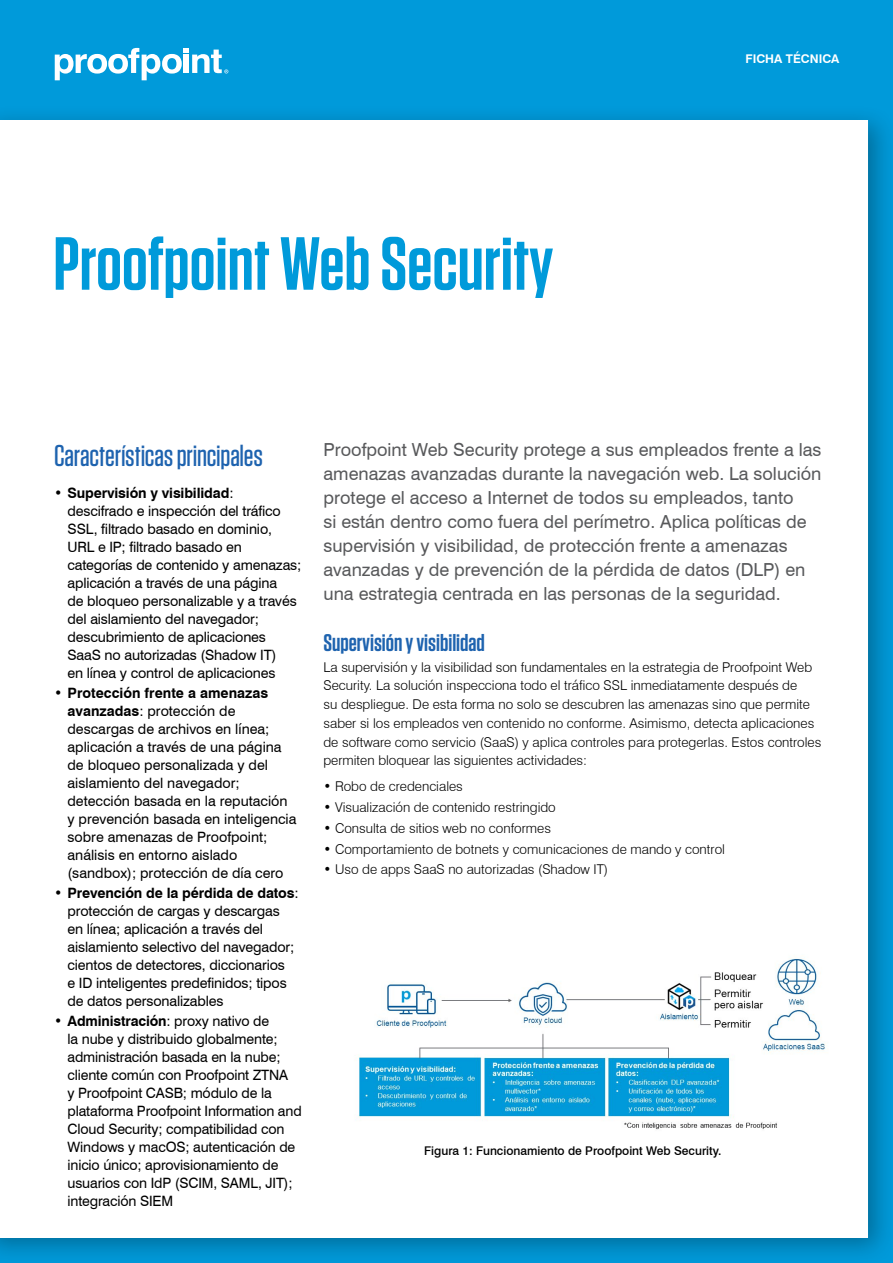
<style>
.page{position:relative;width:893px;height:1263px;background:#fff}
.page>*{position:absolute;margin:0;border:0;box-sizing:border-box;transform-origin:0 0}
.Title_in_Title_Case{font:600 75px "Tungsten";color:#009ada}
.H3_-_sentence_case{font:500 30px "Tungsten";letter-spacing:-.005em;color:#1e63af}
.H3_DARK_BLUE_Title_C{font:600 24px "Tungsten";color:#1e63af}
.INTRO_text{font:18px/24px "Swiss 721 BT";color:#58595b}
.t1{font:14.25px/18px "Swiss 721 BT";letter-spacing:-.01em;color:#000}
.Body_Copy{font:300 13.5px/18.8px "Swiss 721 BT";color:#000}
.Bullet_level_1{font:300 13.5px "Swiss 721 BT";color:#000}
.Figure_Chart_Caption{font:500 12px "Swiss 721 BT";color:#000}
.t2{font:700 12px "Swiss 721 BT";color:#fff}
.s1{font-weight:700}
</style>
<div class="page">
<div style="left:0;top:0;width:893px;height:104px;background:#009ada"></div>
<div style="left:0;top:104px;width:893px;height:1159px;background:#000;opacity:.3"></div>
<div style="left:0;top:120px;width:868px;height:1117px;background:#fff"></div>
<svg style="left:55px;top:48px;width:173px;height:32px"></svg>
<img style="left:355px;top:958px;width:471px;height:172px">
<p class="Title_in_Title_Case" style="left:53px;top:224px;width:502px">Proofpoint Web Security</p>
<p class="t2" style="left:745px;top:52px;width:95px">FICHA TÉCNICA</p>
<p class="H3_-_sentence_case" style="left:54px;top:440px;width:210px">Características principales</p>
<p class="t1" style="left:68px;top:484px;width:235px;text-indent:-14px"><span class="s1">• Supervisión y visibilidad</span>: descifrado e inspección del tráfico SSL, filtrado basado en dominio, URL e IP; filtrado basado en categorías de contenido y amenazas; aplicación a través de una página<br>de bloqueo personalizable y a través del aislamiento del navegador; descubrimiento de aplicaciones SaaS no autorizadas (Shadow IT)<br>en línea y control de aplicaciones</p>
<p class="t1" style="left:68px;top:684px;width:230px;text-indent:-14px"><span class="s1">• Protección frente a amenazas avanzadas</span>: protección de descargas de archivos en línea; aplicación a través de una página de bloqueo personalizada y del aislamiento del navegador; detección basada en la reputación y prevención basada en inteligencia sobre amenazas de Proofpoint; análisis en entorno aislado (sandbox); protección de día cero</p>
<p class="t1" style="left:68px;top:884px;width:233px;text-indent:-14px"><span class="s1">• Prevención de la pérdida de datos</span>: protección de cargas y descargas en línea; aplicación a través del aislamiento selectivo del navegador; cientos de detectores, diccionarios<br>e ID inteligentes predefinidos; tipos de datos personalizables</p>
<p class="t1" style="left:68px;top:1012px;width:236px;text-indent:-14px"><span class="s1">• Administración</span>: proxy nativo de<br>la nube y distribuido globalmente; administración basada en la nube; cliente común con Proofpoint ZTNA<br>y Proofpoint CASB; módulo de la plataforma Proofpoint Information and Cloud Security; compatibilidad con Windows y macOS; autenticación de inicio único; aprovisionamiento de usuarios con IdP (SCIM, SAML, JIT); integración SIEM</p>
<p class="INTRO_text" style="left:323px;top:437px;width:500px">Proofpoint Web Security protege a sus empleados frente a las amenazas avanzadas durante la navegación web. La solución protege el acceso a Internet de todos su empleados, tanto<br>si están dentro como fuera del perímetro. Aplica políticas de supervisión y visibilidad, de protección frente a amenazas avanzadas y de prevención de la pérdida de datos (DLP) en una estrategia centrada en las personas de la seguridad.</p>
<p class="H3_DARK_BLUE_Title_C" style="left:323px;top:630px;width:163px">Supervisión y visibilidad</p>
<p class="Body_Copy" style="left:323px;top:657px;width:499px">La supervisión y la visibilidad son fundamentales en la estrategia de Proofpoint Web Security. La solución inspecciona todo el tráfico SSL inmediatamente después de<br>su despliegue. De esta forma no solo se descubren las amenazas sino que permite saber si los empleados ven contenido no conforme. Asimismo, detecta aplicaciones de software como servicio (SaaS) y aplica controles para protegerlas. Estos controles permiten bloquear las siguientes actividades:</p>
<p class="Bullet_level_1" style="left:323px;top:778px;width:141px">• Robo de credenciales</p>
<p class="Bullet_level_1" style="left:323px;top:799px;width:234px">• Visualización de contenido restringido</p>
<p class="Bullet_level_1" style="left:323px;top:820px;width:229px">• Consulta de sitios web no conformes</p>
<p class="Bullet_level_1" style="left:323px;top:840px;width:403px">• Comportamiento de botnets y comunicaciones de mando y control</p>
<p class="Bullet_level_1" style="left:323px;top:861px;width:286px">• Uso de apps SaaS no autorizadas (Shadow IT)</p>
<p class="Figure_Chart_Caption" style="left:424px;top:1143px;width:299px">Figura 1: Funcionamiento de Proofpoint Web Security.</p>
</div>
